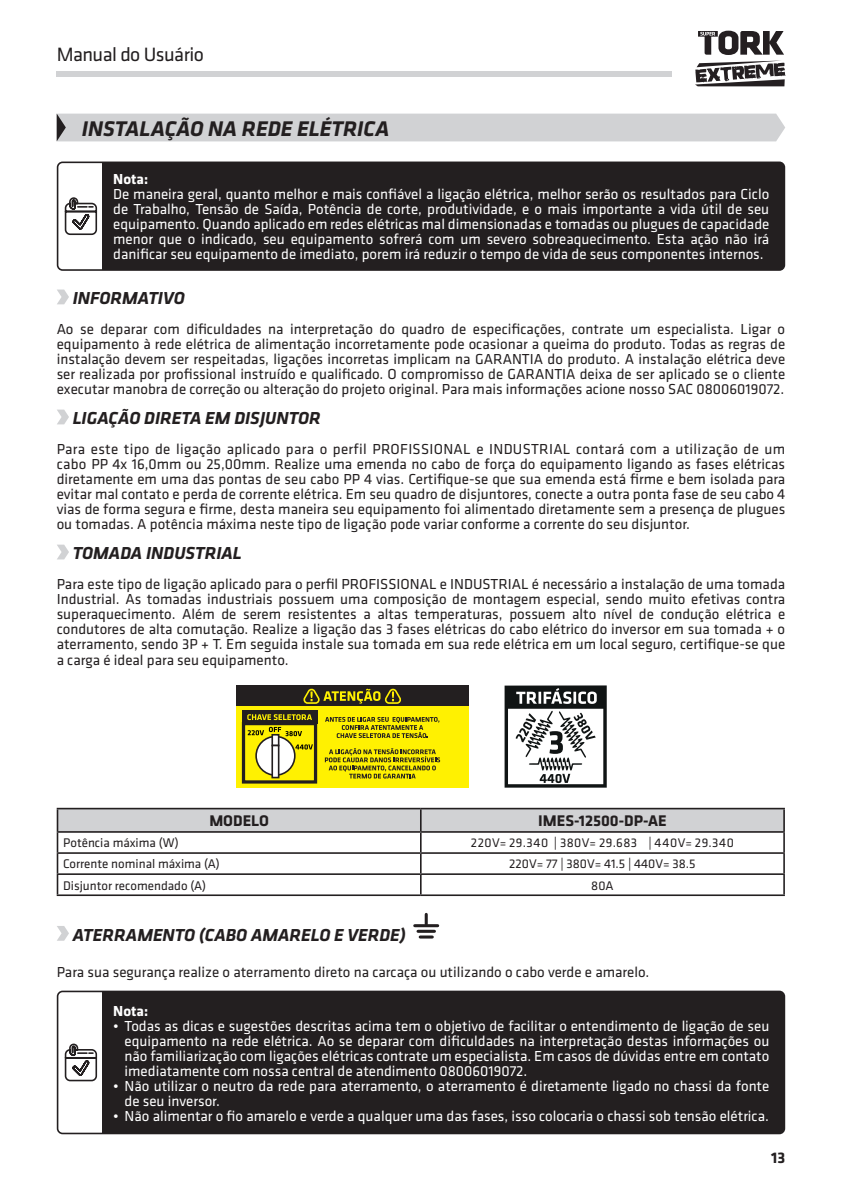
<style>
.page{position:relative;width:842px;height:1191px;background:#fff}
.page>*{position:absolute;margin:0;border:0;box-sizing:border-box;transform-origin:0 0}
.t1{font:italic 700 22px "Klavika CH";color:#231f20}
.t2{font:20px "Klavika CH";letter-spacing:-.025em;color:#231f20}
.t3{font:italic 700 18px "Klavika CH";color:#231f20}
.t4{font:700 16px "Klavika CH";color:#231f20}
.t5{font:15px/15px "Klavika CH";color:#231f20;text-align:justify}
.t6{font:15px/15px "Klavika CH";color:#fff;text-align:justify}
.t7{font:700 15px "Klavika CH";color:#fff}
.t8{font:13px "Klavika CH";color:#231f20}
.t9{font:13px "Klavika CH";letter-spacing:.035em;color:#231f20}
</style>
<div class="page">
<div style="left:57px;top:71px;width:615px;height:6px;background:#d1d2d4"></div>
<svg style="left:695px;top:61px;width:91px;height:25px"></svg>
<svg style="left:698px;top:31px;width:86px;height:24px"></svg>
<div style="left:57px;top:114px;width:728px;height:27px;background:#d1d2d4"></div>
<svg style="left:64px;top:197px;width:34px;height:39px"></svg>
<div style="left:103px;top:164px;width:679px;height:104px;background:#231f20"></div>
<div style="left:57px;top:161px;width:728px;height:110px;border:2px solid #231f20;border-radius:5px"></div>
<svg style="left:57px;top:289px;width:12px;height:15px"></svg>
<svg style="left:57px;top:409px;width:12px;height:15px"></svg>
<svg style="left:57px;top:544px;width:12px;height:15px"></svg>
<svg style="left:57px;top:926px;width:12px;height:14px"></svg>
<svg style="left:420px;top:935px;width:12px;height:3px"></svg>
<hr style="left:418px;top:929px;width:16px;height:3px;background:#231f20">
<hr style="left:415px;top:924px;width:23px;height:3px;background:#231f20">
<svg style="left:425px;top:914px;width:3px;height:10px"></svg>
<svg style="left:64px;top:1043px;width:34px;height:39px"></svg>
<div style="left:103px;top:993px;width:679px;height:138px;background:#231f20"></div>
<div style="left:57px;top:990px;width:728px;height:144px;border:2px solid #231f20;border-radius:5px"></div>
<hr style="left:57px;top:894px;width:364px;height:2px;background:#231f20">
<hr style="left:421px;top:894px;width:364px;height:2px;background:#231f20">
<hr style="left:57px;top:807px;width:364px;height:2px;background:#231f20">
<svg style="left:57px;top:808px;width:728px;height:86px"></svg>
<hr style="left:421px;top:807px;width:364px;height:2px;background:#231f20">
<hr style="left:420px;top:809px;width:2px;height:22px;background:#231f20">
<hr style="left:783px;top:809px;width:2px;height:22px;background:#231f20">
<hr style="left:57px;top:831px;width:364px;height:1px;background:#231f20">
<hr style="left:421px;top:831px;width:364px;height:1px;background:#231f20">
<svg style="left:505px;top:685px;width:102px;height:102px"></svg>
<div style="left:236px;top:685px;width:233px;height:21px;background:#231f20"></div>
<div style="left:236px;top:706px;width:233px;height:81px;background:#fff101"></div>
<svg style="left:256px;top:736px;width:39px;height:39px"></svg>
<div style="left:255px;top:735px;width:41px;height:41px;border:2px solid #231f20;border-radius:50%"></div>
<svg style="left:325px;top:717px;width:114px;height:21px"></svg>
<svg style="left:325px;top:748px;width:115px;height:30px"></svg>
<svg style="left:303px;top:688px;width:98px;height:16px"></svg>
<div style="left:272px;top:734px;width:7px;height:11px;background:#fff"></div>
<div style="left:271px;top:734px;width:8px;height:12px;border:2px solid #231f20"></div>
<div style="left:272px;top:745px;width:7px;height:32px;background:#fff"></div>
<div style="left:271px;top:744px;width:8px;height:34px;border:2px solid #231f20"></div>
<div style="left:242px;top:710px;width:75px;height:13px;background:#231f20"></div>
<div style="left:242px;top:722px;width:75px;height:61px;border:3px solid #231f20"></div>
<svg style="left:247px;top:714px;width:65px;height:6px"></svg>
<svg style="left:295px;top:744px;width:18px;height:5px"></svg>
<svg style="left:248px;top:727px;width:54px;height:9px"></svg>
<h2 class="t2" style="left:57px;top:41px;width:149px">Manual do Usuário</h2>
<p class="t1" style="left:82px;top:113px;width:309px">INSTALAÇÃO NA REDE ELÉTRICA</p>
<p class="t7" style="left:113px;top:168px;width:36px">Nota:</p>
<p class="t6" style="left:113px;top:186px;width:658px">De maneira geral, quanto melhor e mais confiável a ligação elétrica, melhor serão os resultados para Ciclo de Trabalho, Tensão de Saída, Potência de corte, produtividade, e o mais importante a vida útil de seu equipamento. Quando aplicado em redes elétricas mal dimensionadas e tomadas ou plugues de capacidade menor que o indicado, seu equipamento sofrerá com um severo sobreaquecimento. Esta ação não irá danificar seu equipamento de imediato, porem irá reduzir o tempo de vida de seus componentes internos.</p>
<p class="t3" style="left:73px;top:285px;width:113px">INFORMATIVO</p>
<p class="t5" style="left:57px;top:321px;width:730px">Ao se deparar com dificuldades na interpretação do quadro de especificações, contrate um especialista. Ligar o equipamento à rede elétrica de alimentação incorretamente pode ocasionar a queima do produto. Todas as regras de instalação devem ser respeitadas, ligações incorretas implicam na GARANTIA do produto. A instalação elétrica deve ser realizada por profissional instruído e qualificado. O compromisso de GARANTIA deixa de ser aplicado se o cliente executar manobra de correção ou alteração do projeto original. Para mais informações acione nosso SAC 08006019072.</p>
<p class="t3" style="left:73px;top:405px;width:249px">LIGAÇÃO DIRETA EM DISJUNTOR</p>
<p class="t5" style="left:57px;top:441px;width:730px">Para este tipo de ligação aplicado para o perfil PROFISSIONAL e INDUSTRIAL contará com a utilização de um cabo PP 4x 16,0mm ou 25,00mm. Realize uma emenda no cabo de força do equipamento ligando as fases elétricas diretamente em uma das pontas de seu cabo PP 4 vias. Certifique-se que sua emenda está firme e bem isolada para evitar mal contato e perda de corrente elétrica. Em seu quadro de disjuntores, conecte a outra ponta fase de seu cabo 4 vias de forma segura e firme, desta maneira seu equipamento foi alimentado diretamente sem a presença de plugues ou tomadas. A potência máxima neste tipo de ligação pode variar conforme a corrente do seu disjuntor.</p>
<p class="t3" style="left:73px;top:540px;width:170px">TOMADA INDUSTRIAL</p>
<p class="t5" style="left:57px;top:576px;width:730px">Para este tipo de ligação aplicado para o perfil PROFISSIONAL e INDUSTRIAL é necessário a instalação de uma tomada</p>
<p class="t5" style="left:57px;top:591px;width:730px">Industrial. As tomadas industriais possuem uma composição de montagem especial, sendo muito efetivas contra superaquecimento. Além de serem resistentes a altas temperaturas, possuem alto nível de condução elétrica e condutores de alta comutação. Realize a ligação das 3 fases elétricas do cabo elétrico do inversor em sua tomada + o aterramento, sendo 3P + T. Em seguida instale sua tomada em sua rede elétrica em um local seguro, certifique-se que a carga é ideal para seu equipamento.</p>
<p class="t4" style="left:209px;top:809px;width:61px">MODELO</p>
<p class="t4" style="left:538px;top:809px;width:130px">IMES-12500-DP-AE</p>
<p class="t8" style="left:63px;top:834px;width:117px">Potência máxima (W)</p>
<p class="t9" style="left:471px;top:834px;width:265px">220V= 29.340 | 380V= 29.683 | 440V= 29.340</p>
<p class="t8" style="left:63px;top:855px;width:158px">Corrente nominal máxima (A)</p>
<p class="t8" style="left:509px;top:855px;width:188px">220V= 77 | 380V= 41.5 | 440V= 38.5</p>
<p class="t8" style="left:63px;top:876px;width:144px">Disjuntor recomendado (A)</p>
<p class="t8" style="left:591px;top:876px;width:24px">80A</p>
<p class="t3" style="left:73px;top:922px;width:334px">ATERRAMENTO (CABO AMARELO E VERDE)</p>
<p class="t5" style="left:57px;top:963px;width:594px">Para sua segurança realize o aterramento direto na carcaça ou utilizando o cabo verde e amarelo.</p>
<p class="t7" style="left:113px;top:999px;width:36px">Nota:</p>
<p class="t6" style="left:125px;top:1017px;width:646px;text-indent:-11px">• Todas as dicas e sugestões descritas acima tem o objetivo de facilitar o entendimento de ligação de seu equipamento na rede elétrica. Ao se deparar com dificuldades na interpretação destas informações ou não familiarização com ligações elétricas contrate um especialista. Em casos de dúvidas entre em contato imediatamente com nossa central de atendimento 08006019072.</p>
<p class="t6" style="left:125px;top:1077px;width:646px;text-indent:-11px">• Não utilizar o neutro da rede para aterramento, o aterramento é diretamente ligado no chassi da fonte de seu inversor.</p>
<p class="t6" style="left:113px;top:1107px;width:657px">• Não alimentar o fio amarelo e verde a qualquer uma das fases, isso colocaria o chassi sob tensão elétrica.</p>
<p class="t4" style="left:771px;top:1145px;width:16px">13</p>
</div>
